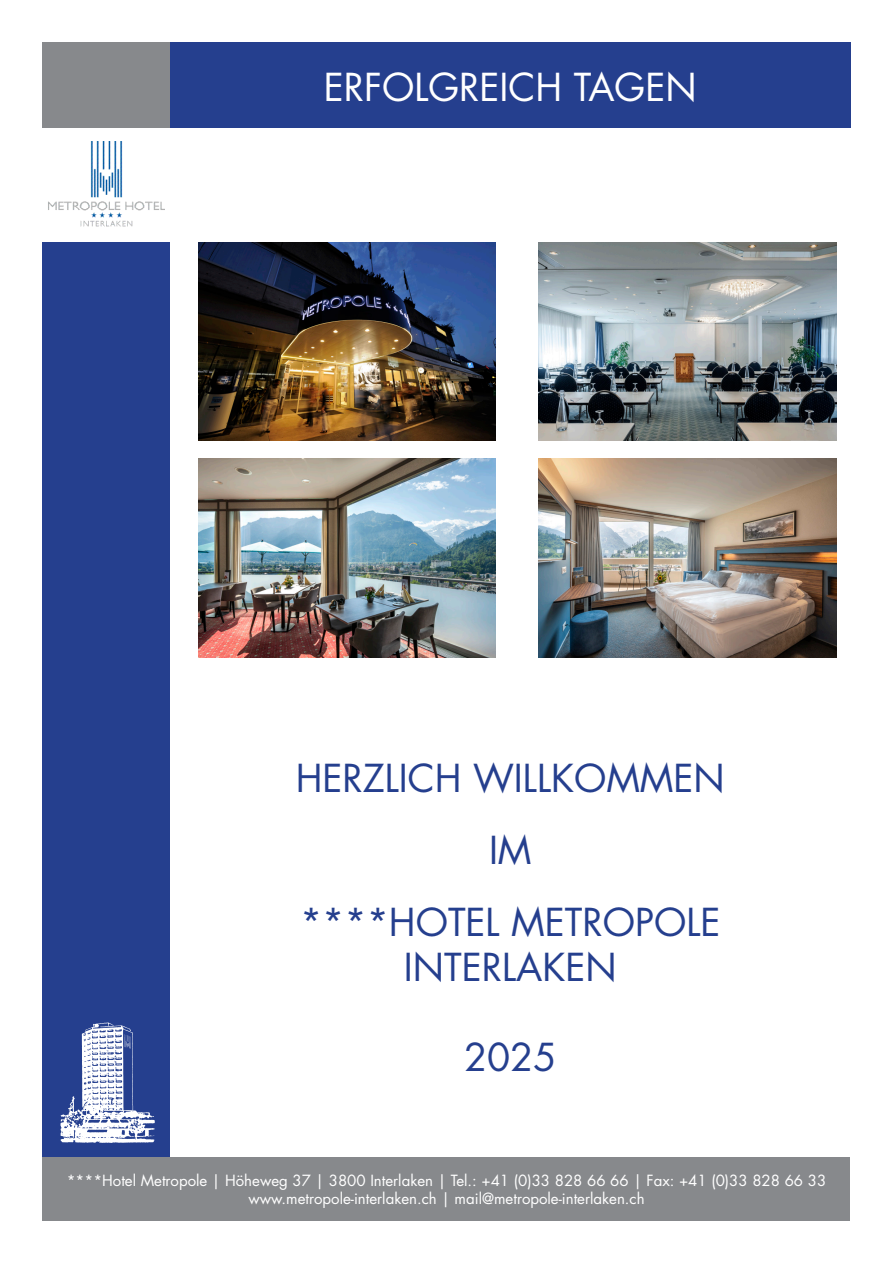
<style>
.page{position:relative;width:893px;height:1263px;background:#fff}
.page>*{position:absolute;margin:0;border:0;box-sizing:border-box;transform-origin:0 0}
.t1{font:37.5px "Futura Std";color:#253f8e}
.t2{font:37.5px "Futura Std";color:#fff}
.t3{font:18px "Futura Std";color:#fff}
.t4{font:15px "Futura Std";color:#fff}
</style>
<div class="page">
<img style="left:48px;top:142px;width:117px;height:85px">
<div style="left:170px;top:43px;width:680px;height:85px;background:#253f8e"></div>
<div style="left:43px;top:43px;width:127px;height:85px;background:#87898c"></div>
<div style="left:43px;top:242px;width:127px;height:915px;background:#253f8e"></div>
<div style="left:43px;top:1157px;width:807px;height:63px;background:#87898c"></div>
<img style="left:198px;top:242px;width:298px;height:199px">
<img style="left:538px;top:242px;width:298px;height:199px">
<img style="left:198px;top:459px;width:298px;height:198px">
<img style="left:538px;top:459px;width:298px;height:198px">
<p class="t2" style="left:324px;top:63px;width:374px">ERFOLGREICH TAGEN</p>
<p class="t1" style="left:296px;top:755px;width:431px">HERZLICH WILLKOMMEN</p>
<p class="t1" style="left:489px;top:827px;width:44px">IM</p>
<p class="t1" style="left:300px;top:899px;width:422px">****HOTEL METROPOLE</p>
<p class="t1" style="left:404px;top:944px;width:214px">INTERLAKEN</p>
<p class="t1" style="left:464px;top:1034px;width:94px">2025</p>
<p class="t3" style="left:109px;top:1167px;width:676px">****Hotel Metropole | Höheweg 37 | 3800 Interlaken | Tel.: +41 (0)33 828 66 66</p>
<p class="t4" style="left:67px;top:1171px;width:761px">****Hotel Metropole | Höheweg 37 | 3800 Interlaken | Tel.: +41 (0)33 828 66 66 | Fax: +41 (0)33 828 66 33</p>
<p class="t4" style="left:248px;top:1189px;width:398px">www.metropole-interlaken.ch | mail@metropole-interlaken.ch</p>
</div>
